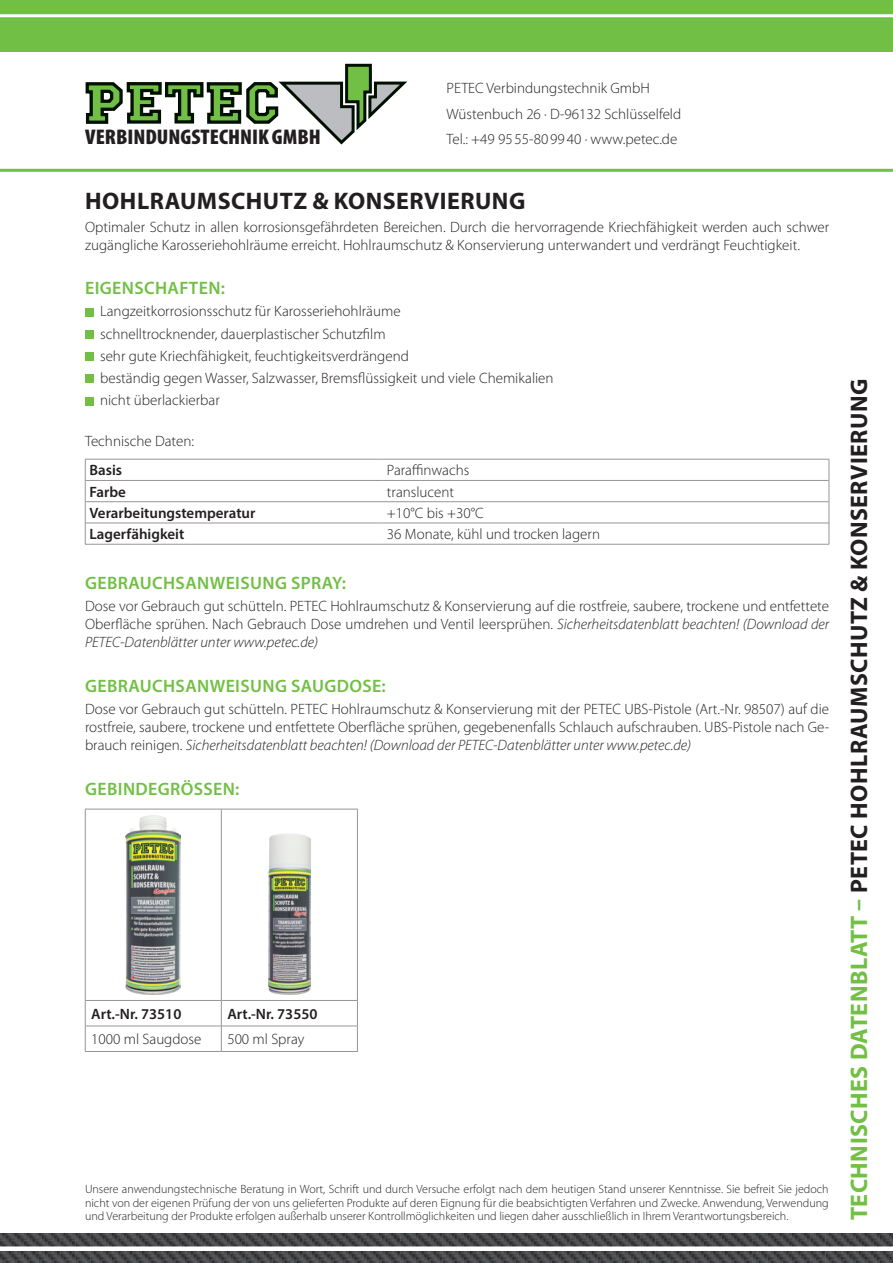
<style>
.page{position:relative;width:893px;height:1263px;background:#fff}
.page>*{position:absolute;margin:0;border:0;box-sizing:border-box;transform-origin:0 0}
.headline{font:700 24px "Myriad Pro";letter-spacing:.02em;color:#231f20}
.t1{font:900 condensed 21.3px "Myriad Pro";color:#231f20;scale:1.05 1}
.subhead{font:600 18px "Myriad Pro";letter-spacing:.02em;color:#71bf44}
.fliesstext{font:300 15px/18px "Myriad Pro";color:#231f20;text-align:justify}
.t2{font:600 15px "Myriad Pro";color:#231f20}
.t3{font:300 12px/13.5px "Myriad Pro";color:#231f20;text-align:justify}
.s1{font-style:italic}
.s2{color:#71bf44}
</style>
<div class="page">
<div style="left:0;top:0;width:893px;height:51px;background:#71bf44"></div>
<hr style="left:0;top:14px;width:893px;height:3px;background:#fff">
<svg style="left:85px;top:63px;width:323px;height:82px"></svg>
<img style="left:0;top:1233px;width:893px;height:30px">
<div style="left:0;top:1246px;width:893px;height:5px;background:#fff"></div>
<div style="left:85px;top:308px;width:9px;height:8px;background:#71bf44"></div>
<div style="left:85px;top:330px;width:9px;height:9px;background:#71bf44"></div>
<div style="left:85px;top:352px;width:9px;height:9px;background:#71bf44"></div>
<div style="left:85px;top:375px;width:9px;height:8px;background:#71bf44"></div>
<div style="left:85px;top:397px;width:9px;height:8px;background:#71bf44"></div>
<hr style="left:85px;top:480px;width:298px;height:1px;background:#939598">
<hr style="left:383px;top:480px;width:446px;height:1px;background:#939598">
<hr style="left:85px;top:501px;width:298px;height:1px;background:#939598">
<hr style="left:383px;top:501px;width:446px;height:1px;background:#939598">
<hr style="left:85px;top:523px;width:298px;height:1px;background:#939598">
<hr style="left:383px;top:523px;width:446px;height:1px;background:#939598">
<hr style="left:85px;top:459px;width:298px;height:1px;background:#939598">
<hr style="left:383px;top:459px;width:446px;height:1px;background:#939598">
<svg style="left:85px;top:459px;width:1px;height:85px"></svg>
<svg style="left:829px;top:459px;width:1px;height:85px"></svg>
<hr style="left:85px;top:544px;width:298px;height:1px;background:#939598">
<hr style="left:383px;top:544px;width:446px;height:1px;background:#939598">
<hr style="left:85px;top:809px;width:136px;height:1px;background:#939598">
<hr style="left:85px;top:809px;width:1px;height:191px;background:#939598">
<hr style="left:221px;top:809px;width:137px;height:1px;background:#939598">
<hr style="left:221px;top:809px;width:1px;height:191px;background:#939598">
<hr style="left:357px;top:809px;width:1px;height:191px;background:#939598">
<hr style="left:85px;top:1000px;width:136px;height:1px;background:#939598">
<hr style="left:221px;top:1000px;width:137px;height:1px;background:#939598">
<hr style="left:85px;top:1026px;width:136px;height:1px;background:#939598">
<svg style="left:85px;top:1001px;width:1px;height:50px"></svg>
<hr style="left:221px;top:1026px;width:137px;height:1px;background:#939598">
<svg style="left:221px;top:1001px;width:1px;height:50px"></svg>
<svg style="left:357px;top:1001px;width:1px;height:50px"></svg>
<hr style="left:85px;top:1051px;width:136px;height:1px;background:#939598">
<hr style="left:221px;top:1051px;width:137px;height:1px;background:#939598">
<img style="left:126px;top:816px;width:55px;height:178px">
<img style="left:268px;top:833px;width:43px;height:161px">
<hr style="left:0;top:169px;width:893px;height:3px;background:#71bf44">
<p class="t1" style="left:85px;top:124px;width:226px">VERBINDUNGSTECHNIK GMBH</p>
<p class="fliesstext" style="left:446px;top:79px;width:205px">PETEC Verbindungstechnik GmbH</p>
<p class="fliesstext" style="left:446px;top:104px;width:236px">Wüstenbuch 26 · D-96132 Schlüsselfeld</p>
<p class="fliesstext" style="left:446px;top:130px;width:232px">Tel.: +49 95 55-80 99 40 · www.petec.de</p>
<p class="headline" style="left:85px;top:185px;width:442px">HOHLRAUMSCHUTZ &amp; KONSERVIERUNG</p>
<p class="fliesstext" style="left:85px;top:217px;width:746px">Optimaler Schutz in allen korrosionsgefährdeten Bereichen. Durch die hervorragende Kriechfähigkeit werden auch schwer zugängliche Karosseriehohlräume erreicht. Hohlraumschutz &amp; Konservierung unterwandert und verdrängt Feuchtigkeit.</p>
<p class="subhead" style="left:85px;top:277px;width:141px">EIGENSCHAFTEN:</p>
<p class="fliesstext" style="left:100px;top:302px;width:302px">Langzeitkorrosionsschutz für Karosseriehohlräume</p>
<p class="fliesstext" style="left:100px;top:324px;width:287px">schnelltrocknender, dauerplastischer Schutzfilm</p>
<p class="fliesstext" style="left:100px;top:347px;width:310px">sehr gute Kriechfähigkeit, feuchtigkeitsverdrängend</p>
<p class="fliesstext" style="left:100px;top:369px;width:455px">beständig gegen Wasser, Salzwasser, Bremsflüssigkeit und viele Chemikalien</p>
<p class="fliesstext" style="left:100px;top:391px;width:121px">nicht überlackierbar</p>
<p class="fliesstext" style="left:85px;top:431px;width:111px">Technische Daten:</p>
<p class="t2" style="left:90px;top:461px;width:34px">Basis</p>
<p class="fliesstext" style="left:387px;top:461px;width:84px">Paraffinwachs</p>
<p class="t2" style="left:90px;top:482px;width:38px">Farbe</p>
<p class="fliesstext" style="left:387px;top:483px;width:69px">translucent</p>
<p class="t2" style="left:90px;top:503px;width:167px">Verarbeitungstemperatur</p>
<p class="fliesstext" style="left:387px;top:504px;width:98px">+10°C bis +30°C</p>
<p class="t2" style="left:90px;top:525px;width:96px">Lagerfähigkeit</p>
<p class="fliesstext" style="left:387px;top:525px;width:215px">36 Monate, kühl und trocken lagern</p>
<p class="subhead" style="left:85px;top:571px;width:262px">GEBRAUCHSANWEISUNG SPRAY:</p>
<p class="fliesstext" style="left:85px;top:597px;width:746px">Dose vor Gebrauch gut schütteln. PETEC Hohlraumschutz &amp; Konservierung auf die rostfreie, saubere, trockene und entfettete Oberfläche sprühen. Nach Gebrauch Dose umdrehen und Ventil leersprühen. <span class="s1">Sicherheitsdatenblatt beachten! (Download der PETEC-Datenblätter unter www.petec.de)</span></p>
<p class="subhead" style="left:85px;top:674px;width:302px">GEBRAUCHSANWEISUNG SAUGDOSE:</p>
<p class="fliesstext" style="left:85px;top:700px;width:746px">Dose vor Gebrauch gut schütteln. PETEC Hohlraumschutz &amp; Konservierung mit der PETEC UBS-Pistole (Art.-Nr. 98507) auf die rostfreie, saubere, trockene und entfettete Oberfläche sprühen, gegebenenfalls Schlauch aufschrauben. UBS-Pistole nach Ge&shy;brauch reinigen. <span class="s1">Sicherheitsdatenblatt beachten! (Download der PETEC-Datenblätter unter www.petec.de)</span></p>
<p class="subhead" style="left:85px;top:777px;width:156px">GEBINDEGRÖSSEN:</p>
<p class="t2" style="left:91px;top:1004px;width:92px">Art.-Nr. 73510</p>
<p class="t2" style="left:227px;top:1004px;width:92px">Art.-Nr. 73550</p>
<p class="fliesstext" style="left:91px;top:1030px;width:112px">1000 ml Saugdose</p>
<p class="fliesstext" style="left:227px;top:1030px;width:78px">500 ml Spray</p>
<p class="t3" style="left:85px;top:1182px;width:745px">Unsere anwendungstechnische Beratung in Wort, Schrift und durch Versuche erfolgt nach dem heutigen Stand unserer Kenntnisse. Sie befreit Sie jedoch nicht von der eigenen Prüfung der von uns gelieferten Produkte auf deren Eignung für die beabsichtigten Verfahren und Zwecke. Anwendung, Verwendung und Verarbeitung der Produkte erfolgen außerhalb unserer Kontrollmöglichkeiten und liegen daher ausschließlich in Ihrem Verantwortungsbereich.</p>
<p class="headline" style="left:843px;top:1220px;width:843px;rotate:-90deg"><span class="s2">TECHNISCHES DATENBLATT –</span> PETEC HOHLRAUMSCHUTZ &amp; KONSERVIERUNG</p>
</div>
